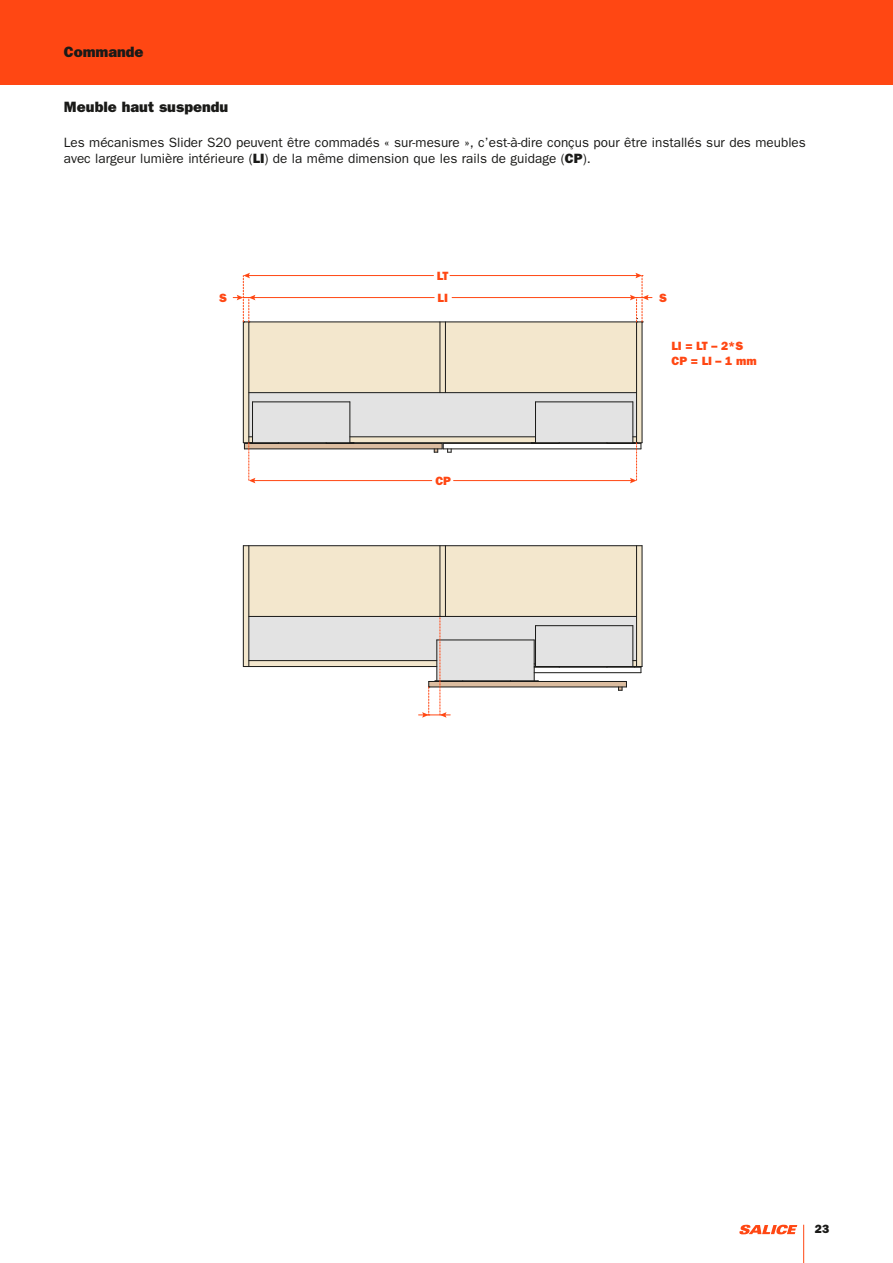
<style>
.page{position:relative;width:893px;height:1263px;background:#fff}
.page>*{position:absolute;margin:0;border:0;box-sizing:border-box;transform-origin:0 0}
.t1{font:15px "ITC Franklin Gothic Std Hvy";color:#1a1a18}
.t2{font:13.5px/16.2px "ITC Franklin Gothic Std";color:#1a1a18}
.t3{font:12px/22px "ITC Franklin Gothic Std Hvy";color:#ff4713}
.t4{font:12px "ITC Franklin Gothic Std Hvy";color:#1a1a18}
.s1{font-family:"ITC Franklin Gothic Std Hvy"}
</style>
<div class="page">
<div style="left:0;top:0;width:893px;height:85px;background:#ff4713"></div>
<div style="left:243px;top:322px;width:399px;height:121px;background:#f3e7cd"></div>
<div style="left:243px;top:546px;width:399px;height:120px;background:#f3e7cd"></div>
<div style="left:249px;top:393px;width:387px;height:44px;background:#e3e3e3"></div>
<div style="left:248px;top:616px;width:388px;height:44px;background:#e3e3e3"></div>
<div style="left:535px;top:402px;width:98px;height:41px;background:#e3e3e3"></div>
<hr style="left:243px;top:322px;width:399px;height:1px;background:#1a1a18">
<hr style="left:350px;top:442px;width:185px;height:1px;background:#1a1a18">
<hr style="left:350px;top:436px;width:185px;height:1px;background:#1a1a18">
<hr style="left:249px;top:392px;width:388px;height:1px;background:#1a1a18">
<hr style="left:252px;top:402px;width:98px;height:1px;background:#1a1a18">
<hr style="left:443px;top:449px;width:198px;height:1px;background:#1a1a18">
<hr style="left:443px;top:443px;width:198px;height:1px;background:#1a1a18">
<hr style="left:249px;top:322px;width:1px;height:121px;background:#1a1a18">
<hr style="left:252px;top:402px;width:1px;height:41px;background:#1a1a18">
<hr style="left:243px;top:322px;width:1px;height:121px;background:#1a1a18">
<hr style="left:636px;top:322px;width:1px;height:121px;background:#1a1a18">
<hr style="left:642px;top:322px;width:1px;height:121px;background:#1a1a18">
<hr style="left:350px;top:402px;width:1px;height:41px;background:#1a1a18">
<hr style="left:243px;top:545px;width:399px;height:1px;background:#1a1a18">
<hr style="left:243px;top:666px;width:194px;height:1px;background:#1a1a18">
<hr style="left:249px;top:546px;width:1px;height:120px;background:#1a1a18">
<hr style="left:243px;top:546px;width:1px;height:120px;background:#1a1a18">
<hr style="left:440px;top:546px;width:1px;height:70px;background:#1a1a18">
<hr style="left:445px;top:546px;width:1px;height:70px;background:#1a1a18">
<hr style="left:636px;top:546px;width:1px;height:120px;background:#1a1a18">
<hr style="left:642px;top:546px;width:1px;height:120px;background:#1a1a18">
<hr style="left:440px;top:322px;width:1px;height:71px;background:#1a1a18">
<hr style="left:445px;top:322px;width:1px;height:71px;background:#1a1a18">
<hr style="left:532px;top:442px;width:103px;height:1px;background:#1a1a18">
<hr style="left:535px;top:402px;width:98px;height:1px;background:#1a1a18">
<hr style="left:633px;top:402px;width:1px;height:41px;background:#1a1a18">
<hr style="left:535px;top:402px;width:1px;height:41px;background:#1a1a18">
<hr style="left:249px;top:660px;width:188px;height:1px;background:#1a1a18">
<hr style="left:249px;top:616px;width:388px;height:1px;background:#1a1a18">
<hr style="left:248px;top:275px;width:185px;height:1px;background:#ff4713">
<hr style="left:450px;top:275px;width:188px;height:1px;background:#ff4713">
<hr style="left:253px;top:297px;width:181px;height:1px;background:#ff4713">
<svg style="left:233px;top:273px;width:22px;height:50px"></svg>
<hr style="left:452px;top:297px;width:180px;height:1px;background:#ff4713">
<svg style="left:630px;top:273px;width:22px;height:50px"></svg>
<hr style="left:454px;top:480px;width:178px;height:1px;background:#ff4713">
<svg style="left:607px;top:436px;width:35px;height:47px"></svg>
<svg style="left:243px;top:436px;width:209px;height:47px"></svg>
<svg style="left:419px;top:616px;width:223px;height:102px"></svg>
<hr style="left:803px;top:1225px;width:1px;height:38px;background:#ff4713">
<svg style="left:739px;top:1225px;width:58px;height:9px"></svg>
<p class="t1" style="left:64px;top:43px;width:81px">Commande</p>
<p class="t1" style="left:64px;top:98px;width:166px">Meuble haut suspendu</p>
<p class="t2" style="left:64px;top:134px;width:744px">Les mécanismes Slider S20 peuvent être commadés « sur-mesure », c’est-à-dire conçus pour être installés sur des meubles avec largeur lumière intérieure (<span class="s1">LI</span>) de la même dimension que les rails de guidage (<span class="s1">CP</span>).</p>
<p class="t3" style="left:437px;top:264px;width:13px">LT<br>LI</p>
<p class="t3" style="left:219px;top:286px;width:9px">S</p>
<p class="t3" style="left:659px;top:286px;width:9px">S</p>
<p class="t3" style="left:435px;top:469px;width:17px">CP</p>
<p class="t3" style="left:671px;top:339px;width:87px;line-height:15px">LI = LT – 2*S<br>CP = LI – 1 mm</p>
<p class="t4" style="left:815px;top:1222px;width:16px">23</p>
</div>
